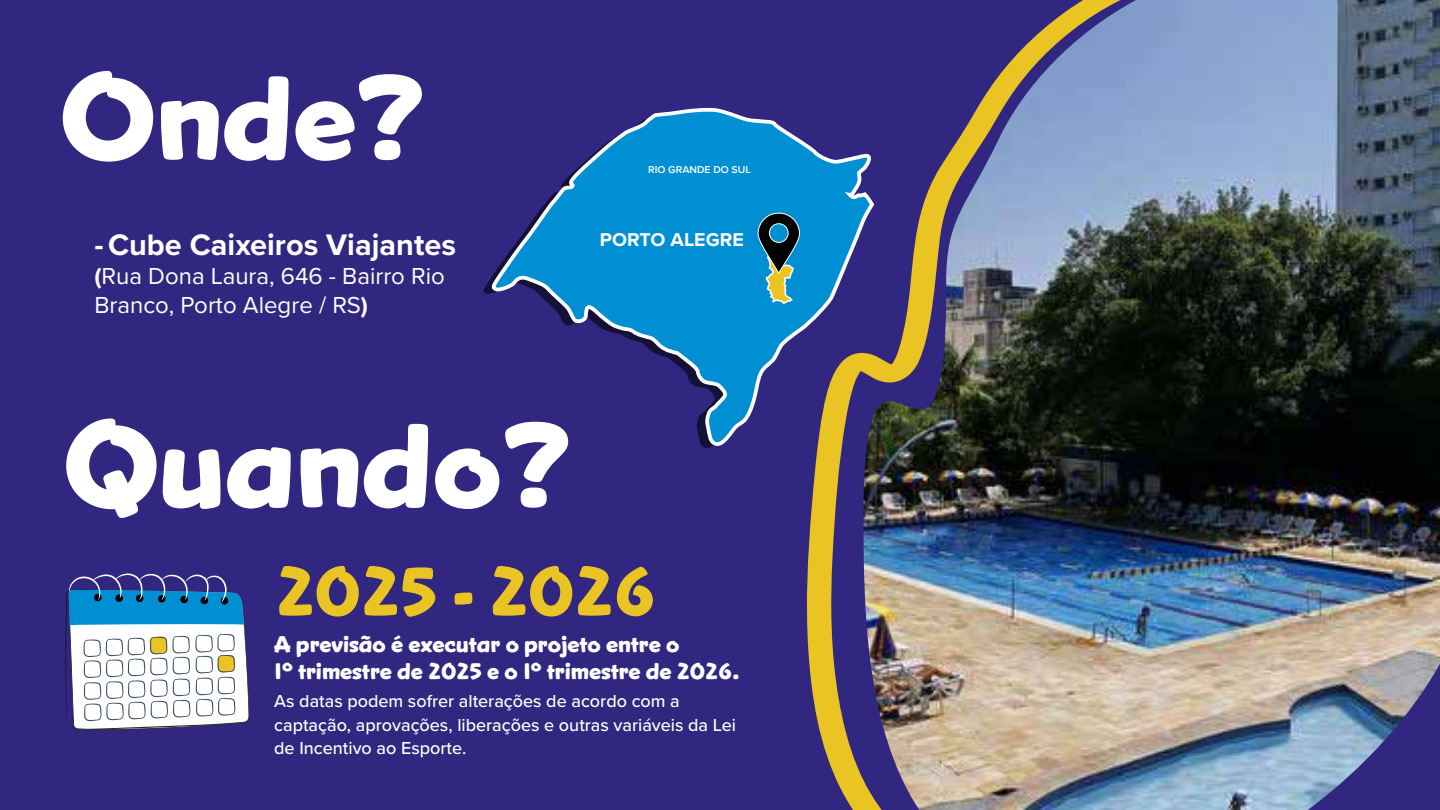
<style>
.page{position:relative;width:1440px;height:810px;background:#312780}
.page>*{position:absolute;margin:0;border:0;box-sizing:border-box;transform-origin:0 0}
.t1{font:700 116.62px "Snicker";color:#fff}
.t2{font:700 67.5px "Snicker";color:#eac423}
.t3{font:700 30.75px "Proxima Nova";color:#fff}
.t4{font:24px/29.2px "Proxima Nova";color:#fff}
.t5{font:700 22.5px/27px "Snicker";color:#fff}
.t6{font:700 19.27px "Proxima Nova";color:#fff}
.t7{font:500 18px/23.2px "Proxima Nova";color:#fff}
.t8{font:600 10.35px "Proxima Nova";color:#fff}
.s1{font-weight:700}
</style>
<div class="page">
<svg style="left:65px;top:573px;width:184px;height:157px;background:#9db6d0"></svg>
<svg style="left:488px;top:107px;width:317px;height:339px"></svg>
<svg style="left:758px;top:211px;width:42px;height:94px;background:#387580"></svg>
<svg style="left:805px;top:142px;width:58px;height:668px"></svg>
<img style="left:863px;top:0;width:577px;height:810px">
<h1 class="t1" style="left:59px;top:43px;width:368px">Onde?</h1>
<h3 class="t3" style="left:95px;top:221px;width:363px">-Cube Caixeiros Viajantes</h3>
<h3 class="t4" style="left:95px;top:260px;width:352px"><span class="s1">(</span>Rua Dona Laura, 646 - Bairro Rio<br>Branco, Porto Alegre / RS<span class="s1">)</span></h3>
<p class="t8" style="left:648px;top:162px;width:104px">RIO GRANDE DO SUL</p>
<p class="t6" style="left:600px;top:226px;width:146px">PORTO ALEGRE</p>
<h1 class="t1" style="left:63px;top:390px;width:511px">Quando?</h1>
<h2 class="t2" style="left:276px;top:548px;width:381px">2025 - 2026</h2>
<p class="t5" style="left:274px;top:631px;width:467px">A previsão é executar o projeto entre o<br>1º trimestre de 2025 e o 1º trimestre de 2026.</p>
<p class="t7" style="left:274px;top:689px;width:463px">As datas podem sofrer alterações de acordo com a captação, aprovações, liberações e outras variáveis da Lei de Incentivo ao Esporte.</p>
</div>
